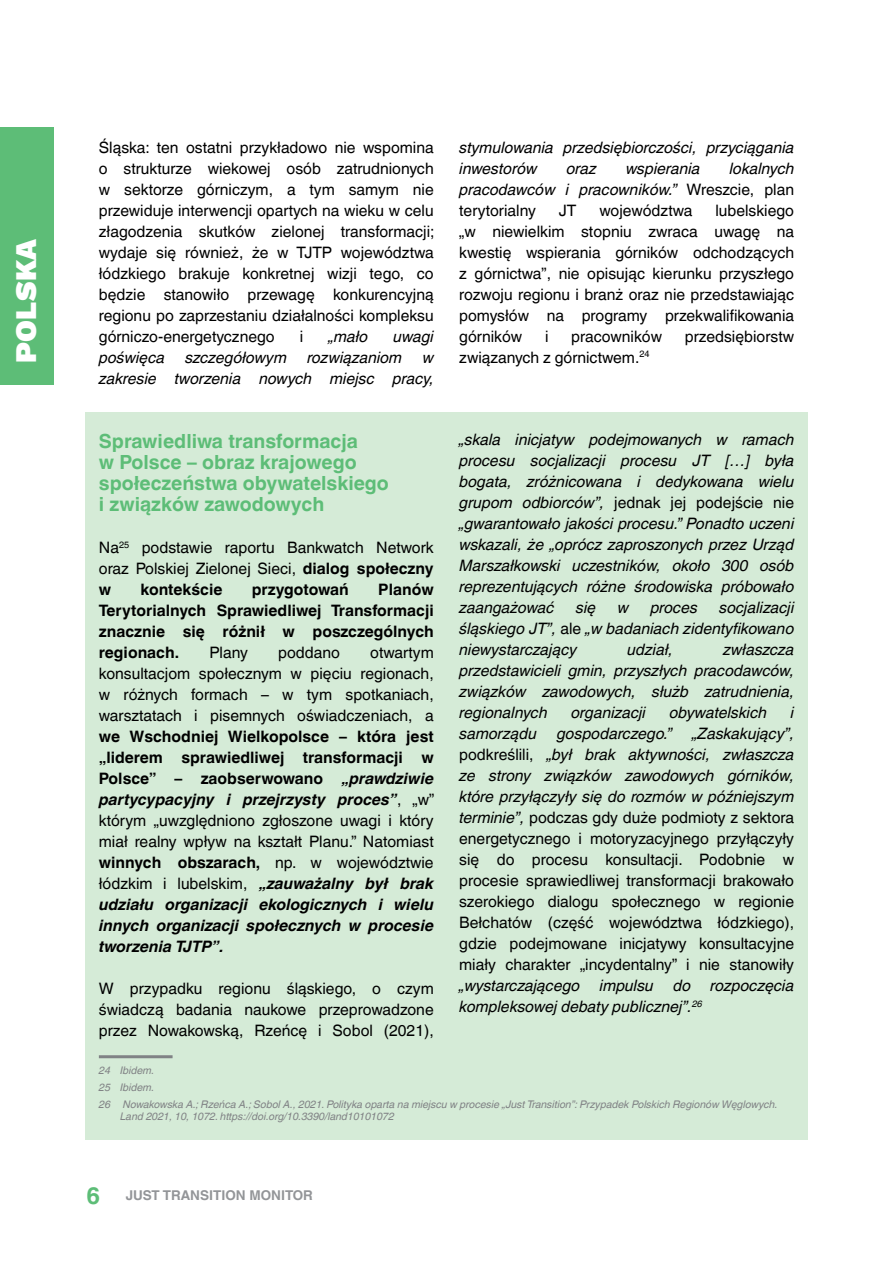
<style>
.page{position:relative;width:893px;height:1263px;background:#fff}
.page>*{position:absolute;margin:0;border:0;box-sizing:border-box;transform-origin:0 0}
.t1{font:900 30px "Work Sans";letter-spacing:.01em;color:#fff}
.t2{font:700 19.5px/21px "Helvetica World";color:#5dbd77}
.t3{font:15.75px/21px "Helvetica World";color:#000;text-align:justify}
.t4{font:italic 15.75px/21px "Helvetica World";color:#000;text-align:justify}
.t5{font:italic 700 15.75px/21px "Helvetica World";color:#000;text-align:justify}
.t6{font:700 15.75px/21px "Helvetica World";color:#000;text-align:justify}
.t7{font:700 13.5px "Helvetica World";color:#939598}
.t8{font:italic 10.5px/17px "Helvetica World";color:#808285}
.s1{font-weight:700}
.s2{font-style:normal}
.s3{font-weight:400;font-style:normal}
.s4{font-style:italic}
.s5{font-size:24px;color:#5dbd77}
</style>
<div class="page">
<div style="left:85px;top:412px;width:723px;height:728px;background:#d5ebd7"></div>
<div style="left:0;top:127px;width:53px;height:258px;background:#5dbd77"></div>
<hr style="left:99px;top:1055px;width:74px;height:3px;background:#808285">
<h1 class="t1" style="left:3px;top:363px;width:126px;rotate:-90deg">POLSKA</h1>
<p class="t3" style="left:99px;top:137px;width:337px">Śląska: ten ostatni przykładowo nie wspomina o strukturze wiekowej osób zatrudnionych w sektorze górniczym, a tym samym nie przewiduje interwencji opartych na wieku w celu złagodzenia skutków zielonej transformacji; wydaje się również, że w TJTP województwa łódzkiego brakuje konkretnej wizji tego, co będzie stanowiło przewagę konkurencyjną regionu po zaprzestaniu działalności kompleksu górniczo-energetycznego</p>
<p class="t3" style="left:300px;top:326px;width:5px">i</p>
<p class="t4" style="left:328px;top:326px;width:41px">„mało</p>
<p class="t4" style="left:393px;top:326px;width:42px">uwagi</p>
<p class="t4" style="left:99px;top:347px;width:67px">poświęca</p>
<p class="t4" style="left:185px;top:347px;width:103px">szczegółowym</p>
<p class="t4" style="left:307px;top:347px;width:97px">rozwiązaniom</p>
<p class="t4" style="left:99px;top:347px;width:336px;text-align:right">w<br>zakresie tworzenia nowych miejsc pracy,</p>
<p class="t2" style="left:99px;top:430px;width:292px">Sprawiedliwa transformacja<br>w Polsce – obraz krajowego społeczeństwa obywatelskiego i związków zawodowych</p>
<p class="t3" style="left:99px;top:537px;width:336px">Na<sup>25</sup> podstawie raportu Bankwatch Network oraz Polskiej Zielonej Sieci, <span class="s1">dialog społeczny w</span></p>
<p class="t6" style="left:99px;top:579px;width:336px;text-indent:279px">Planów Terytorialnych Sprawiedliwej Transformacji znacznie się różnił w poszczególnych regionach.</p>
<p class="t6" style="left:141px;top:579px;width:83px">kontekście</p>
<p class="t6" style="left:252px;top:579px;width:99px">przygotowań</p>
<p class="t3" style="left:209px;top:642px;width:40px">Plany</p>
<p class="t3" style="left:278px;top:642px;width:63px">poddano</p>
<p class="t3" style="left:99px;top:642px;width:336px;text-indent:271px">otwartym konsultacjom społecznym w pięciu regionach, w różnych formach – w tym spotkaniach, warsztatach i pisemnych oświadczeniach, a</p>
<p class="t5" style="left:99px;top:726px;width:337px"><span class="s2">we Wschodniej Wielkopolsce – która jest „liderem sprawiedliwej transformacji w Polsce” – zaobserwowano</span> „prawdziwie partycypacyjny i przejrzysty proces”<span class="s3">, „w” którym „uwzględniono zgłoszone uwagi i który miał realny wpływ na kształt Planu.” Natomiast </span><span class="s2">winnych obszarach,</span> <span class="s3">np. w województwie łódzkim i lubelskim,</span> „zauważalny był brak udziału organizacji ekologicznych i wielu innych organizacji społecznych w procesie tworzenia TJTP”.</p>
<p class="t3" style="left:99px;top:978px;width:336px">W przypadku regionu śląskiego, o czym świadczą badania naukowe przeprowadzone przez Nowakowską, Rzeńcę i Sobol (2021),</p>
<p class="t8" style="left:99px;top:1062px;width:57px">24 Ibidem.</p>
<p class="t4" style="left:459px;top:137px;width:336px">stymulowania przedsiębiorczości, przyciągania inwestorów</p>
<p class="t4" style="left:459px;top:158px;width:336px;text-indent:270px">lokalnych pracodawców i pracowników.” <span class="s2">Wreszcie, plan terytorialny</span></p>
<p class="t4" style="left:566px;top:158px;width:32px">oraz</p>
<p class="t4" style="left:626px;top:158px;width:76px">wspierania</p>
<p class="t3" style="left:559px;top:200px;width:19px">JT</p>
<p class="t3" style="left:599px;top:200px;width:94px">województwa</p>
<p class="t3" style="left:459px;top:200px;width:336px;text-indent:256px">lubelskiego „w niewielkim stopniu zwraca uwagę na kwestię wspierania górników odchodzących z górnictwa”, nie opisując kierunku przyszłego rozwoju regionu i branż oraz nie przedstawiając pomysłów na programy przekwalifikowania górników</p>
<p class="t3" style="left:545px;top:326px;width:5px">i</p>
<p class="t3" style="left:571px;top:326px;width:92px">pracowników</p>
<p class="t3" style="left:685px;top:326px;width:111px">przedsiębiorstw</p>
<p class="t3" style="left:459px;top:347px;width:192px">związanych z górnictwem.<sup>24</sup></p>
<p class="t4" style="left:459px;top:429px;width:336px">„skala inicjatyw podejmowanych w ramach procesu socjalizacji procesu JT […] była bogata, zróżnicowana i dedykowana wielu grupom odbiorców”, <span class="s2">jednak jej podejście nie </span>„gwarantowało jakości procesu.” Ponadto uczeni wskazali, że „oprócz zaproszonych przez Urząd Marszałkowski uczestników, około 300 osób reprezentujących różne środowiska próbowało zaangażować</p>
<p class="t4" style="left:459px;top:597px;width:336px;text-indent:260px">socjalizacji śląskiego JT”, <span class="s2">ale</span> „w badaniach zidentyfikowano niewystarczający</p>
<p class="t4" style="left:576px;top:597px;width:22px">się</p>
<p class="t4" style="left:617px;top:597px;width:13px">w</p>
<p class="t4" style="left:650px;top:597px;width:49px">proces</p>
<p class="t4" style="left:459px;top:639px;width:336px;text-indent:264px">zwłaszcza przedstawicieli gmin, przyszłych pracodawców, związków zawodowych, służb zatrudnienia, regionalnych</p>
<p class="t4" style="left:627px;top:639px;width:47px">udział,</p>
<p class="t4" style="left:571px;top:702px;width:76px">organizacji</p>
<p class="t4" style="left:669px;top:702px;width:99px">obywatelskich</p>
<p class="t4" style="left:791px;top:702px;width:5px">i</p>
<p class="t3" style="left:459px;top:723px;width:336px;text-indent:233px"><span class="s4">„Zaskakujący”, </span>podkreślili, <span class="s4">„był brak aktywności, zwłaszcza ze strony związków zawodowych górników, które przyłączyły się do rozmów w późniejszym terminie”,</span> podczas gdy duże podmioty z sektora energetycznego i motoryzacyjnego przyłączyły się do procesu konsultacji. Podobnie w procesie sprawiedliwej transformacji brakowało szerokiego dialogu społecznego w regionie Bełchatów (część województwa łódzkiego), gdzie podejmowane inicjatywy konsultacyjne miały charakter „incydentalny” i nie stanowiły</p>
<p class="t4" style="left:459px;top:975px;width:336px">„wystarczającego impulsu do rozpoczęcia kompleksowej debaty publicznej”.<sup>26</sup></p>
<p class="t4" style="left:459px;top:723px;width:79px">samorządu</p>
<p class="t4" style="left:557px;top:723px;width:117px">gospodarczego.”</p>
<p class="t8" style="left:99px;top:1079px;width:680px">25 Ibidem.<br>26 Nowakowska A.; Rzeńca A.; Sobol A., 2021. Polityka oparta na miejscu w procesie „Just Transition”: Przypadek Polskich Regionów Węglowych.</p>
<p class="t8" style="left:120px;top:1108px;width:276px">Land 2021, 10, 1072. https://doi.org/10.3390/land10101072</p>
<p class="t7" style="left:86px;top:1187px;width:228px"><span class="s5">6</span> JUST TRANSITION MONITOR</p>
</div>
